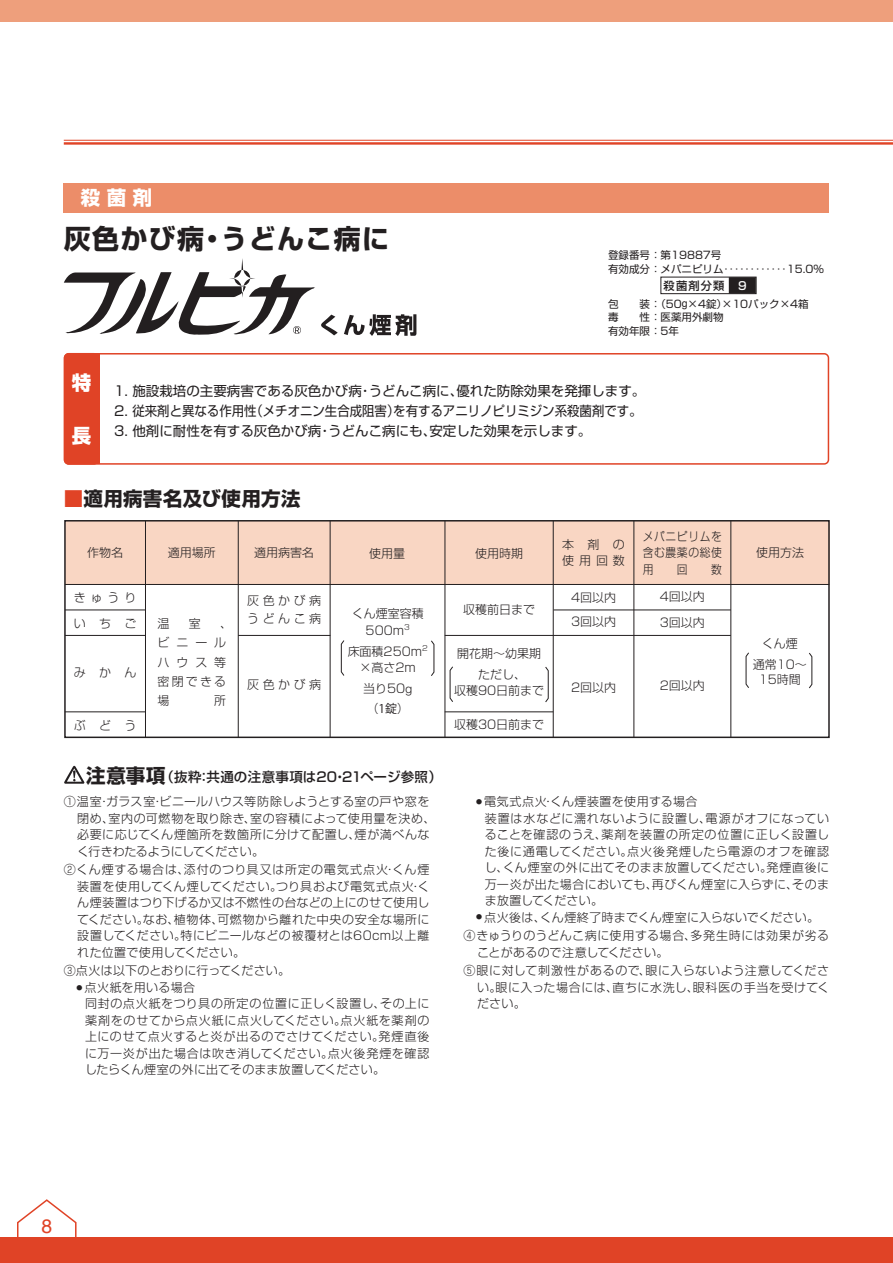
<style>
.page{position:relative;width:893px;height:1263px;background:#fff}
.page>*{position:absolute;margin:0;border:0;box-sizing:border-box;transform-origin:0 0}
.t1{font:700 27px "Shin Go Pro";letter-spacing:.05em;color:#231f20}
.t2{font:700 19.5px "Shin Go Pro";letter-spacing:.015em;color:#231f20}
.t3{font:700 19.5px "Shin Go Pro";color:#fff}
.t4{font:800 19.5px "Shin Go Pro";color:#fff}
.t5{font:19.5px "Helvetica";color:#e04326}
.t6{font:13.5px "Shin Go Pro";color:#231f20}
.t7{font:500 13.5px "Shin Go Pro";letter-spacing:.01em;color:#231f20}
.t8{font:300 12px/16.5px "Shin Go Pro";letter-spacing:.025em;color:#231f20;text-align:justify}
.t9{font:12px/16.5px "Shin Go Pro Light 90 pv RKSJ H";color:#231f20}
.t10{font:300 12px "Shin Go Pro";letter-spacing:.005em;color:#231f20}
.t11{font:12px/16.5px "Shin Go Pro Light 90 pv RKSJ H";color:#231f20;text-align:justify;scale:.9 1}
.t12{font:12px/19.5px "Shin Go Pro Light 90 pv RKSJ H";letter-spacing:.58em;color:#231f20}
.t13{font:12px/18px "Shin Go Pro Light 90 pv RKSJ H";letter-spacing:.29em;color:#231f20}
.t14{font:500 11.25px "Shin Go Pro";letter-spacing:.1em;color:#231f20}
.t15{font:500 11.25px "Shin Go Pro";color:#fff}
.t16{font:10.5px "Shin Go Pro";color:#231f20}
.s1{font-family:"Helvetica"}
.s2{color:#e04326}
.s3{font-family:"Helvetica";font-weight:300}
.s4{font-family:"Koz Go Pr 6 N Regular 90 pv RKSJ H"}
.s5{font-weight:700;font-size:19.5px}
</style>
<div class="page">
<div style="left:0;top:0;width:893px;height:21px;background:#ee9f7c"></div>
<div style="left:0;top:1237px;width:893px;height:26px;background:#e04326"></div>
<svg style="left:17px;top:1199px;width:60px;height:38px"></svg>
<hr style="left:64px;top:140px;width:829px;height:1px;background:#e04326">
<hr style="left:64px;top:142px;width:829px;height:3px;background:#e04326">
<div style="left:65px;top:354px;width:33px;height:110px;background:#e04326;border-radius:4px"></div>
<svg style="left:64px;top:765px;width:21px;height:19px"></svg>
<div style="left:64px;top:353px;width:765px;height:112px;border:2px solid #e04326;border-radius:4px"></div>
<div style="left:94px;top:353px;width:5px;height:111px;background:#e04326"></div>
<div style="left:64px;top:183px;width:765px;height:29px;background:#ec8d69"></div>
<div style="left:65px;top:521px;width:764px;height:63px;background:#f9d6c3"></div>
<hr style="left:145px;top:521px;width:1px;height:216px;background:#231f20">
<hr style="left:238px;top:521px;width:1px;height:216px;background:#231f20">
<hr style="left:330px;top:521px;width:1px;height:216px;background:#231f20">
<hr style="left:445px;top:521px;width:1px;height:216px;background:#231f20">
<hr style="left:553px;top:521px;width:1px;height:216px;background:#231f20">
<hr style="left:634px;top:521px;width:1px;height:216px;background:#231f20">
<hr style="left:731px;top:521px;width:1px;height:216px;background:#231f20">
<hr style="left:65px;top:584px;width:764px;height:1px;background:#231f20">
<hr style="left:65px;top:610px;width:80px;height:1px;background:#231f20">
<hr style="left:65px;top:635px;width:80px;height:1px;background:#231f20">
<hr style="left:553px;top:610px;width:178px;height:1px;background:#231f20">
<div style="left:64px;top:520px;width:766px;height:218px;border:1px solid #231f20"></div>
<svg style="left:341px;top:639px;width:472px;height:64px"></svg>
<hr style="left:65px;top:712px;width:80px;height:1px;background:#231f20">
<hr style="left:445px;top:635px;width:286px;height:1px;background:#231f20">
<hr style="left:445px;top:712px;width:108px;height:1px;background:#231f20">
<hr style="left:238px;top:635px;width:92px;height:1px;background:#231f20">
<svg style="left:64px;top:258px;width:251px;height:77px"></svg>
<svg style="left:321px;top:315px;width:17px;height:20px"></svg>
<svg style="left:344px;top:314px;width:72px;height:22px"></svg>
<div style="left:660px;top:277px;width:96px;height:17px;border:1px solid #231f20"></div>
<div style="left:729px;top:277px;width:27px;height:17px;background:#231f20;border:2px solid #231f20"></div>
<p class="t3" style="left:81px;top:182px;width:73px">殺 菌 剤</p>
<p class="t1" style="left:64px;top:217px;width:327px">灰色かび病・うどんこ病に</p>
<p class="t16" style="left:608px;top:247px;width:115px">登録番号 ： 第19887号</p>
<p class="t16" style="left:608px;top:260px;width:218px">有効成分 ： メパニピリム‥‥‥‥‥‥15.0％</p>
<p class="t16" style="left:608px;top:295px;width:202px">包　　装 ： （50<span class="s1">g</span>×4錠）×10パック×4箱</p>
<p class="t16" style="left:608px;top:309px;width:117px">毒　　性 ： 医薬用外劇物</p>
<p class="t16" style="left:608px;top:322px;width:72px">有効年限 ： 5年</p>
<p class="t14" style="left:664px;top:276px;width:62px">殺菌剤分類</p>
<p class="t15" style="left:738px;top:276px;width:10px">9</p>
<p class="t4" style="left:72px;top:367px;width:21px">特</p>
<p class="t4" style="left:72px;top:420px;width:21px">長</p>
<p class="t6" style="left:114px;top:380px;width:533px">1. 施設栽培の主要病害である灰色かび病・うどんこ病に、優れた防除効果を発揮します。</p>
<p class="t6" style="left:114px;top:400px;width:530px">2. 従来剤と異なる作用性（メチオニン生合成阻害）を有するアニリノピリミジン系殺菌剤です。</p>
<p class="t6" style="left:114px;top:420px;width:479px">3. 他剤に耐性を有する灰色かび病・うどんこ病にも、安定した効果を示します。</p>
<p class="t2" style="left:64px;top:483px;width:238px"><span class="s2">■</span>適用病害名及び使用方法</p>
<p class="t9" style="left:87px;top:543px;width:37px">作物名</p>
<p class="t9" style="left:168px;top:543px;width:49px">適用場所</p>
<p class="t9" style="left:254px;top:542px;width:61px">適用病害名</p>
<p class="t9" style="left:369px;top:543px;width:37px">使用量</p>
<p class="t9" style="left:475px;top:543px;width:49px">使用時期</p>
<p class="t9" style="left:74px;top:588px;width:64px">きゅうり</p>
<p class="t9" style="left:74px;top:613px;width:64px">いちご</p>
<p class="t9" style="left:74px;top:662px;width:64px">みかん</p>
<p class="t9" style="left:74px;top:715px;width:64px">ぶどう</p>
<p class="t9" style="left:157px;top:613px;width:13px">温</p>
<p class="t9" style="left:189px;top:613px;width:13px">室</p>
<p class="t12" style="left:157px;top:612px;width:76px;text-indent:63px">、ビニールハウス等密閉できる場</p>
<p class="t9" style="left:214px;top:691px;width:13px">所</p>
<p class="t13" style="left:247px;top:590px;width:75px">灰色かび病うどんこ病</p>
<p class="t9" style="left:247px;top:675px;width:75px">灰色かび病</p>
<p class="t9" style="left:352px;top:604px;width:73px;text-align:center">くん煙室容積<br>500m<sup>3</sup></p>
<p class="t9" style="left:348px;top:642px;width:82px;text-align:center">床面積250m<sup>2 </sup>×高さ2m</p>
<p class="t9" style="left:363px;top:677px;width:51px;line-height:19.4px">当り50<span class="s3">g</span><span class="s4">（1錠）</span></p>
<p class="t7" style="left:86px;top:766px;width:357px"><span class="s5">注意事項</span>（抜粋：共通の注意事項は20・21ページ参照）</p>
<p class="t9" style="left:463px;top:600px;width:73px">収穫前日まで</p>
<p class="t9" style="left:457px;top:641px;width:85px;line-height:21px;text-align:center">開花期～幼果期ただし、</p>
<p class="t9" style="left:454px;top:681px;width:92px">収穫90日前まで</p>
<p class="t9" style="left:454px;top:714px;width:92px">収穫30日前まで</p>
<p class="t9" style="left:562px;top:534px;width:64px">本剤の使用回数</p>
<p class="t9" style="left:571px;top:583px;width:47px;line-height:24.9px">4回以内<br>3回以内</p>
<p class="t11" style="left:643px;top:527px;width:89px">メパニピリムを含む農薬の総使用</p>
<p class="t11" style="left:677px;top:559px;width:13px">回</p>
<p class="t11" style="left:711px;top:559px;width:13px">数</p>
<p class="t9" style="left:660px;top:583px;width:47px;line-height:25.3px">4回以内<br>3回以内</p>
<p class="t9" style="left:571px;top:677px;width:47px">2回以内</p>
<p class="t9" style="left:660px;top:676px;width:47px">2回以内</p>
<p class="t9" style="left:756px;top:543px;width:49px">使用方法</p>
<p class="t9" style="left:753px;top:631px;width:56px;line-height:21px;text-align:center">くん煙<br>通常10～</p>
<p class="t9" style="left:759px;top:669px;width:44px">15時間</p>
<p class="t8" style="left:77px;top:792px;width:360px;text-align:left;text-indent:-14px">①温室・ガラス室・ビニールハウス等防除しようとする室の戸や窓を閉め、室内の可燃物を取り除き、室の容積によって使用量を決め、必要に応じてくん煙箇所を数箇所に分けて配置し、煙が満べんなく行きわたるようにしてください。</p>
<p class="t8" style="left:77px;top:860px;width:354px;text-indent:-14px">②くん煙する場合は、添付のつり具又は所定の電気式点火・くん煙装置を使用してくん煙してください。つり具および電気式点火・くん煙装置はつり下げるか又は不燃性の台などの上にのせて使用してください。なお、植物体、可燃物から離れた中央の安全な場所に設置してください。特にビニールなどの被覆材とは60cm以上離れた位置で使用してください。</p>
<p class="t10" style="left:64px;top:961px;width:228px">③点火は以下のとおりに行ってください。</p>
<p class="t8" style="left:77px;top:978px;width:120px"><sup>●</sup> 点火紙を用いる場合</p>
<p class="t8" style="left:85px;top:994px;width:346px">同封の点火紙をつり具の所定の位置に正しく設置し、その上に薬剤をのせてから点火紙に点火してください。点火紙を薬剤の上にのせて点火すると炎が出るのでさけてください。発煙直後に万一炎が出た場合は吹き消してください。点火後発煙を確認したらくん煙室の外に出てそのまま放置してください。</p>
<p class="t8" style="left:476px;top:792px;width:223px"><sup>●</sup> 電気式点火・くん煙装置を使用する場合</p>
<p class="t8" style="left:485px;top:808px;width:346px">装置は水などに濡れないように設置し、電源がオフになっていることを確認のうえ、薬剤を装置の所定の位置に正しく設置した後に通電してください。点火後発煙したら電源のオフを確認し、くん煙室の外に出てそのまま放置してください。発煙直後に万一炎が出た場合においても、再びくん煙室に入らずに、そのまま放置してください。</p>
<p class="t8" style="left:476px;top:907px;width:344px"><sup>●</sup> 点火後は、くん煙終了時までくん煙室に入らないでください。</p>
<p class="t8" style="left:477px;top:926px;width:354px;text-indent:-14px">④きゅうりのうどんこ病に使用する場合、多発生時には効果が劣ることがあるので注意してください。</p>
<p class="t8" style="left:477px;top:961px;width:354px;text-indent:-14px">⑤眼に対して刺激性があるので、眼に入らないよう注意してください。眼に入った場合には、直ちに水洗し、眼科医の手当を受けてください。</p>
<h2 class="t5" style="left:41px;top:1211px;width:12px">8</h2>
</div>
